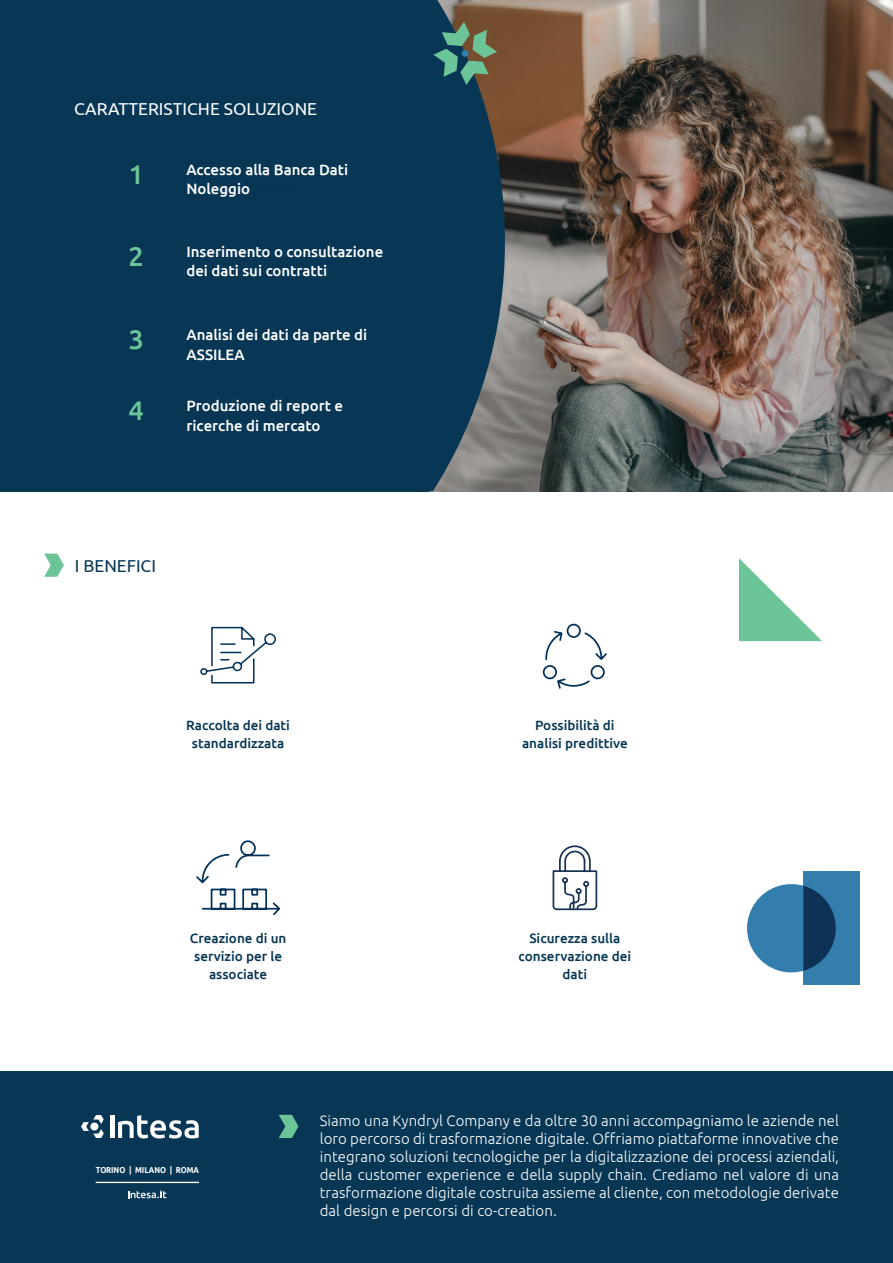
<style>
.page{position:relative;width:893px;height:1263px;background:#fff}
.page>*{position:absolute;margin:0;border:0;box-sizing:border-box;transform-origin:0 0}
.t1{font:500 27px "Ubuntu";color:#6cc499}
.t2{font:17.25px "Ubuntu";color:#fff}
.t3{font:17.25px "Ubuntu";color:#073754}
.t4{font:300 15px/18px "Ubuntu";letter-spacing:.005em;color:#fff;text-align:justify}
.t5{font:500 15px/19.5px "Ubuntu";color:#fff}
.t6{font:500 13.5px/18px "Ubuntu";color:#073754;text-align:center}
.t7{font:700 8.7px "Ubuntu";color:#fff;scale:.87 1}
.s1{color:#073754}
.s2{font-size:13.5px;color:#073754}
</style>
<div class="page">
<img style="left:505px;top:0;width:388px;height:491px">
<div style="left:0;top:0;width:505px;height:491px;background:#083655"></div>
<div style="left:0;top:1071px;width:893px;height:192px;background:#073754"></div>
<svg style="left:279px;top:1115px;width:19px;height:23px"></svg>
<svg style="left:81px;top:1115px;width:23px;height:23px"></svg>
<div style="left:110px;top:1115px;width:5px;height:23px;background:#fff"></div>
<svg style="left:118px;top:1115px;width:81px;height:23px"></svg>
<hr style="left:96px;top:1182px;width:103px;height:1px;background:#fff">
<svg style="left:128px;top:1190px;width:39px;height:8px"></svg>
<svg style="left:542px;top:623px;width:65px;height:66px"></svg>
<svg style="left:552px;top:845px;width:46px;height:66px"></svg>
<svg style="left:44px;top:553px;width:20px;height:24px"></svg>
<svg style="left:433px;top:22px;width:64px;height:63px;background:#4e6e60"></svg>
<div style="left:803px;top:872px;width:57px;height:113px;background:#347eae"></div>
<svg style="left:747px;top:884px;width:89px;height:89px"></svg>
<svg style="left:739px;top:558px;width:83px;height:83px"></svg>
<svg style="left:196px;top:840px;width:85px;height:75px"></svg>
<svg style="left:200px;top:626px;width:76px;height:58px"></svg>
<p class="t2" style="left:74px;top:99px;width:244px">CARATTERISTICHE SOLUZIONE</p>
<p class="t1" style="left:128px;top:157px;width:17px">1</p>
<p class="t5" style="left:186px;top:159px;width:163px">Accesso alla Banca Dati<br>Noleggio <span class="s1">d</span><span class="s2">igitale</span></p>
<p class="t1" style="left:128px;top:240px;width:17px">2</p>
<p class="t5" style="left:186px;top:241px;width:198px">Inserimento o consultazione</p>
<p class="t5" style="left:186px;top:261px;width:142px">dei dati sui contratti</p>
<p class="t1" style="left:128px;top:322px;width:17px">3</p>
<p class="t1" style="left:128px;top:394px;width:17px">4</p>
<p class="t5" style="left:186px;top:324px;width:182px">Analisi dei dati da parte di<br>ASSILEA</p>
<p class="t5" style="left:186px;top:395px;width:158px">Produzione di report e ricerche di mercato</p>
<p class="t3" style="left:75px;top:555px;width:83px">I BENEFICI</p>
<p class="t6" style="left:186px;top:716px;width:105px">Raccolta dei dati standardizzata</p>
<p class="t6" style="left:190px;top:929px;width:98px">Creazione di un servizio per le associate</p>
<p class="t6" style="left:522px;top:716px;width:107px">Possibilità di analisi predittive</p>
<p class="t6" style="left:519px;top:929px;width:114px">Sicurezza sulla conservazione dei dati</p>
<p class="t7" style="left:96px;top:1165px;width:120px">TORINO | MILANO | ROMA</p>
<p class="t4" style="left:320px;top:1112px;width:521px">Siamo una Kyndryl Company e da oltre 30 anni accompagniamo le aziende nel loro percorso di trasformazione digitale. Offriamo piattaforme innovative che integrano soluzioni tecnologiche per la digitalizzazione dei processi aziendali, della customer experience e della supply chain. Crediamo nel valore di una trasformazione digitale costruita assieme al cliente, con metodologie derivate dal design e percorsi di co-creation.</p>
</div>
